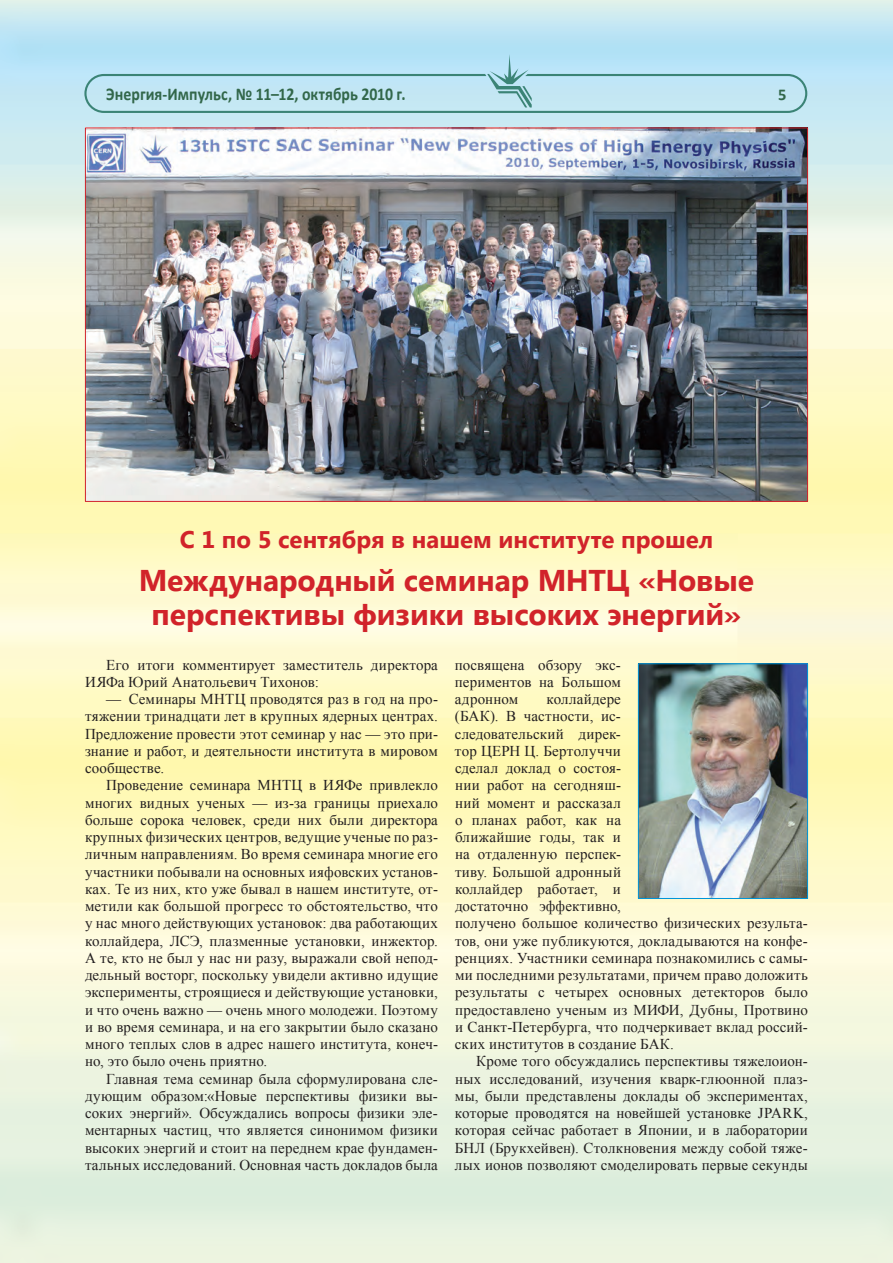
<style>
.page{position:relative;width:893px;height:1263px;background:#fff}
.page>*{position:absolute;margin:0;border:0;box-sizing:border-box;transform-origin:0 0}
.Основной_11{font:700 30px/34.5px "Segoe UI";letter-spacing:-.005em;color:#d1232a;text-align:center}
.Основной_11-2{font:700 24px "Segoe UI";color:#d1232a}
.Колонтитул-колонцифр{font:700 18px "Calibri";color:#32674a;scale:.88 1}
.Колонтитул-колонцифр-2{font:700 16.5px "Calibri";color:#32674a}
.Основной_10{font:15px/17.2px "Times New Roman";letter-spacing:.01em;color:#231f20;text-align:justify}
</style>
<div class="page">
<img style="left:0;top:0;width:893px;height:1263px">
<svg style="left:84px;top:54px;width:723px;height:59px;background:#b3ddeb"></svg>
<img style="left:87px;top:130px;width:719px;height:370px">
<img style="left:640px;top:665px;width:166px;height:232px">
<div style="left:638px;top:663px;width:170px;height:236px;border:1px solid #0095d9"></div>
<p class="Колонтитул-колонцифр" style="left:106px;top:83px;width:342px">Энергия-Импульс, № 11–12, октябрь 2010 г.</p>
<p class="Колонтитул-колонцифр-2" style="left:778px;top:84px;width:10px">5</p>
<p class="Основной_11-2" style="left:180px;top:522px;width:535px">С 1 по 5 сентября в нашем институте прошел</p>
<p class="Основной_11" style="left:139px;top:561px;width:617px">Международный семинар МНТЦ «Новые перспективы физики высоких энергий»</p>
<p class="Основной_10" style="left:85px;top:656px;width:354px;text-indent:21px">Его итоги комментирует заместитель директора<br>ИЯФа Юрий Анатольевич Тихонов:</p>
<p class="Основной_10" style="left:85px;top:690px;width:354px;text-indent:21px">— Семинары МНТЦ проводятся раз в год на про‑ тяжении тринадцати лет в крупных ядерных центрах.<br>Предложение провести этот семинар у нас — это при‑ знание и работ, и деятельности института в мировом сообществе.</p>
<p class="Основной_10" style="left:85px;top:776px;width:354px;text-indent:21px">Проведение семинара МНТЦ в ИЯФе привлекло многих видных ученых — из-за границы приехало больше сорока человек, среди них были директора крупных физических центров, ведущие ученые по раз‑ личным направлениям. Во время семинара многие его участники побывали на основных ияфовских установ‑ ках. Те из них, кто уже бывал в нашем институте, от‑ метили как большой прогресс то обстоятельство, что у нас много действующих установок: два работающих коллайдера, ЛСЭ, плазменные установки, инжектор.<br>А те, кто не был у нас ни разу, выражали свой непод‑ дельный восторг, поскольку увидели активно идущие эксперименты, строящиеся и действующие установки, и что очень важно — очень много молодежи. Поэтому и во время семинара, и на его закрытии было сказано много теплых слов в адрес нашего института, конеч‑ но, это было очень приятно.</p>
<p class="Основной_10" style="left:85px;top:1070px;width:354px;text-indent:21px">Главная тема семинар была сформулирована сле‑ дующим образом:«Новые перспективы физики вы‑ соких энергий». Обсуждались вопросы физики эле‑ ментарных частиц, что является синонимом физики высоких энергий и стоит на переднем крае фундамен‑ тальных исследований. Основная часть докладов была</p>
<p class="Основной_10" style="left:455px;top:656px;width:167px">посвящена обзору экс‑ периментов на Большом адронном</p>
<p class="Основной_10" style="left:455px;top:690px;width:354px;text-align:left;text-indent:92px">коллайдере<br>(БАК). В частности, ис‑<br>следовательский дирек‑<br>тор ЦЕРН Ц. Бертолуччи<br>сделал доклад о состоя‑<br>нии работ на сегодняш‑<br>ний момент и рассказал<br>о планах работ, как на<br>ближайшие годы, так и<br>на отдаленную перспек‑<br>тиву. Большой адронный<br>коллайдер работает, и<br>достаточно эффективно,<br>получено большое количество физических результа‑ тов, они уже публикуются, докладываются на конфе‑ ренциях. Участники семинара познакомились с самы‑ ми последними результатами, причем право доложить результаты с четырех основных детекторов было предоставлено ученым из МИФИ, Дубны, Протвино и Санкт-Петербурга, что подчеркивает вклад россий‑ ских институтов в создание БАК.</p>
<p class="Основной_10" style="left:455px;top:1052px;width:354px;text-indent:21px">Кроме того обсуждались перспективы тяжелоион‑ ных исследований, изучения кварк-глюонной плаз‑ мы, были представлены доклады об экспериментах, которые проводятся на новейшей установке JPARK, которая сейчас работает в Японии, и в лаборатории БНЛ (Брукхейвен). Столкновения между собой тяже‑ лых ионов позволяют смоделировать первые секунды</p>
</div>
